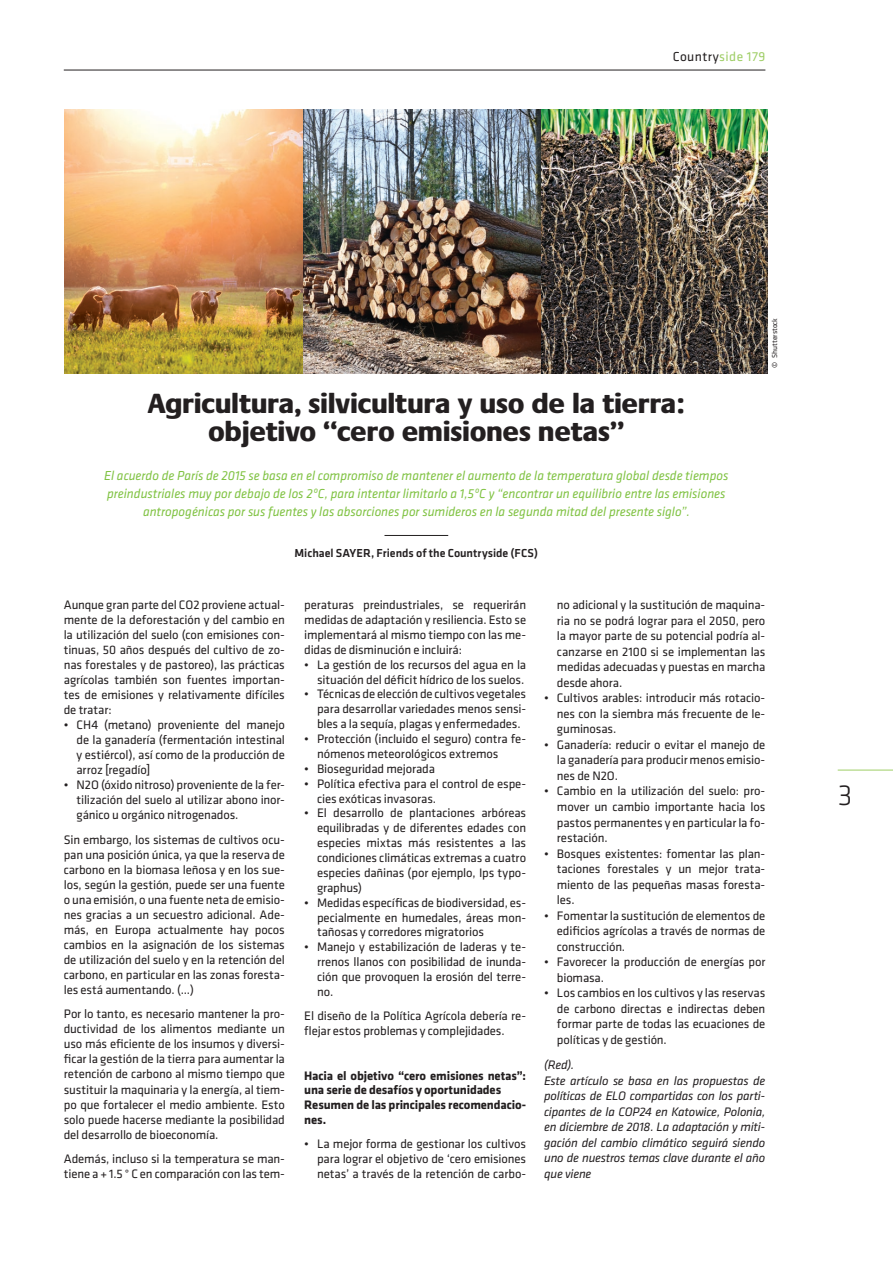
<style>
.page{position:relative;width:893px;height:1263px;background:#fff}
.page>*{position:absolute;margin:0;border:0;box-sizing:border-box;transform-origin:0 0}
.t1{font:300 30px "Klavika";color:#231f20}
.Default{font:800 28.5px/28.5px "Praxis";letter-spacing:.01em;color:#231f20;text-align:center}
.GR_TITEL{font:italic 13.5px/18px "Klavika";color:#7fc241;text-align:center}
.t2{font:13.5px "Klavika";letter-spacing:.03em;color:#231f20}
.t3{font:12.75px/15px "Klavika";letter-spacing:-.01em;color:#231f20;text-align:justify}
.t4{font:italic 12.75px/15.5px "Klavika";letter-spacing:-.015em;color:#231f20;text-align:justify}
.t5{font:700 12.75px/14.9px "Klavika";letter-spacing:-.01em;color:#231f20}
.t6{font:500 12px "Klavika";color:#231f20}
.GR_TITEL-2{font:7.5px "Klavika";color:#231f20}
.s1{color:#9fce66}
</style>
<div class="page">
<hr style="left:838px;top:770px;width:55px;height:1px;background:#9fce66">
<hr style="left:64px;top:70px;width:701px;height:1px;background:#231f20">
<hr style="left:384px;top:535px;width:64px;height:1px;background:#231f20">
<img style="left:65px;top:109px;width:702px;height:264px">
<p class="t2" style="left:673px;top:49px;width:94px">Country<span class="s1">side 179</span></p>
<p class="Default" style="left:148px;top:389px;width:538px">Agricultura, silvicultura y uso de la tierra: objetivo “cero emisiones netas”</p>
<p class="GR_TITEL" style="left:104px;top:467px;width:626px">El acuerdo de París de 2015 se basa en el compromiso de mantener el aumento de la temperatura global desde tiempos preindustriales muy por debajo de los 2ºC, para intentar limitarlo a 1,5ºC y “encontrar un equilibrio entre las emisiones antropogénicas por sus fuentes y las absorciones por sumideros en la segunda mitad del presente siglo”.</p>
<p class="t6" style="left:295px;top:547px;width:245px">Michael SAYER, Friends of the Countryside (FCS)</p>
<p class="GR_TITEL-2" style="left:771px;top:368px;width:52px;rotate:-90deg">© Shutterstock</p>
<p class="t3" style="left:64px;top:598px;width:223px">Aunque gran parte del CO2 proviene actual&shy;mente de la deforestación y del cambio en la utilización del suelo (con emisiones con&shy;tinuas, 50 años después del cultivo de zo&shy;nas forestales y de pastoreo), las prácticas agrícolas también son fuentes importan&shy;tes de emisiones y relativamente difíciles de tratar:</p>
<p class="t3" style="left:77px;top:718px;width:210px;text-indent:-13px">• CH4 (metano) proveniente del manejo de la ganadería (fermentación intestinal y estiércol), así como de la producción de arroz [regadío]</p>
<p class="t3" style="left:77px;top:778px;width:210px;text-indent:-13px">• N2O (óxido nitroso) proveniente de la fer&shy;tilización del suelo al utilizar abono inor&shy;gánico u orgánico nitrogenados.</p>
<p class="t3" style="left:64px;top:832px;width:223px">Sin embargo, los sistemas de cultivos ocu&shy;pan una posición única, ya que la reserva de carbono en la biomasa leñosa y en los sue&shy;los, según la gestión, puede ser una fuente o una emisión, o una fuente neta de emisio&shy;nes gracias a un secuestro adicional. Ade&shy;más, en Europa actualmente hay pocos cambios en la asignación de los sistemas de utilización del suelo y en la retención del carbono, en particular en las zonas foresta&shy;les está aumentando. (...)</p>
<p class="t3" style="left:64px;top:1007px;width:223px">Por lo tanto, es necesario mantener la pro&shy;ductividad de los alimentos mediante un uso más eficiente de los insumos y diversi&shy;ficar la gestión de la tierra para aumentar la retención de carbono al mismo tiempo que sustituir la maquinaria y la energía, al tiem&shy;po que fortalecer el medio ambiente. Esto solo puede hacerse mediante la posibilidad del desarrollo de bioeconomía.</p>
<p class="t3" style="left:64px;top:1151px;width:223px">Además, incluso si la temperatura se man&shy;tiene a + 1.5 ° C en comparación con las tem-</p>
<p class="t3" style="left:304px;top:598px;width:223px">peraturas preindustriales, se requerirán medidas de adaptación y resiliencia. Esto se implementará al mismo tiempo con las me&shy;didas de disminución e incluirá:</p>
<p class="t3" style="left:304px;top:657px;width:223px;text-align:right">• La gestión de los recursos del agua en la situación del déficit hídrico de los suelos.</p>
<p class="t3" style="left:317px;top:687px;width:211px;text-indent:-13px">• Técnicas de elección de cultivos vegetales para desarrollar variedades menos sensi&shy;bles a la sequía, plagas y enfermedades.</p>
<p class="t3" style="left:317px;top:732px;width:211px;text-indent:-13px">• Protección (incluido el seguro) contra fe&shy;nómenos meteorológicos extremos</p>
<p class="t3" style="left:304px;top:761px;width:132px">• Bioseguridad mejorada</p>
<p class="t3" style="left:317px;top:776px;width:211px;text-indent:-13px">• Política efectiva para el control de espe&shy;cies exóticas invasoras.</p>
<p class="t3" style="left:317px;top:806px;width:211px;text-indent:-13px">• El desarrollo de plantaciones arbóreas equilibradas y de diferentes edades con especies mixtas más resistentes a las condiciones climáticas extremas a cuatro especies dañinas (por ejemplo, Ips typo&shy;graphus)</p>
<p class="t3" style="left:317px;top:895px;width:211px;text-indent:-13px">• Medidas específicas de biodiversidad, es&shy;pecialmente en humedales, áreas mon&shy;tañosas y corredores migratorios</p>
<p class="t3" style="left:317px;top:940px;width:211px;text-indent:-13px">• Manejo y estabilización de laderas y te&shy;rrenos llanos con posibilidad de inunda&shy;ción que provoquen la erosión del terre&shy;no.</p>
<p class="t3" style="left:304px;top:1008px;width:223px">El diseño de la Política Agrícola debería re&shy;flejar estos problemas y complejidades.</p>
<p class="t5" style="left:304px;top:1068px;width:223px">Hacia el objetivo “cero emisiones netas”: una serie de desafíos y oportunidades</p>
<p class="t5" style="left:304px;top:1098px;width:223px">Resumen de las principales recomendacio&shy;nes.</p>
<p class="t3" style="left:317px;top:1137px;width:211px;text-indent:-13px">• La mejor forma de gestionar los cultivos para lograr el objetivo de ‘cero emisiones netas’ a través de la retención de carbo-</p>
<p class="t3" style="left:557px;top:597px;width:210px;line-height:15.5px">no adicional y la sustitución de maquina&shy;ria no se podrá lograr para el 2050, pero la mayor parte de su potencial podría al&shy;canzarse en 2100 si se implementan las medidas adecuadas y puestas en marcha desde ahora.</p>
<p class="t3" style="left:557px;top:691px;width:210px;line-height:15.5px;text-indent:-13px">• Cultivos arables: introducir más rotacio&shy;nes con la siembra más frecuente de le&shy;guminosas.</p>
<p class="t3" style="left:557px;top:737px;width:210px;line-height:15.5px;text-indent:-13px">• Ganadería: reducir o evitar el manejo de la ganadería para producir menos emisio&shy;nes de N2O.</p>
<p class="t3" style="left:557px;top:784px;width:210px;line-height:15.5px;text-indent:-13px">• Cambio en la utilización del suelo: pro&shy;mover un cambio importante hacia los pastos permanentes y en particular la fo&shy;restación.</p>
<p class="t3" style="left:557px;top:846px;width:210px;line-height:15.5px;text-indent:-13px">• Bosques existentes: fomentar las plan&shy;taciones forestales y un mejor trata&shy;miento de las pequeñas masas foresta&shy;les.</p>
<p class="t3" style="left:557px;top:908px;width:210px;line-height:15.5px;text-indent:-13px">• Fomentar la sustitución de elementos de edificios agrícolas a través de normas de construcción.</p>
<p class="t3" style="left:557px;top:954px;width:210px;line-height:15.5px;text-indent:-13px">• Favorecer la producción de energías por biomasa.</p>
<p class="t3" style="left:557px;top:985px;width:210px;line-height:15.5px;text-indent:-13px">• Los cambios en los cultivos y las reservas de carbono directas e indirectas deben formar parte de todas las ecuaciones de políticas y de gestión.</p>
<p class="t4" style="left:544px;top:1057px;width:31px">(Red).</p>
<p class="t4" style="left:544px;top:1073px;width:223px">Este artículo se basa en las propuestas de políticas de ELO compartidas con los parti&shy;cipantes de la COP24 en Katowice, Polonia, en diciembre de 2018. La adaptación y miti&shy;gación del cambio climático seguirá siendo uno de nuestros temas clave durante el año que viene</p>
<p class="t1" style="left:838px;top:779px;width:16px">3</p>
</div>
